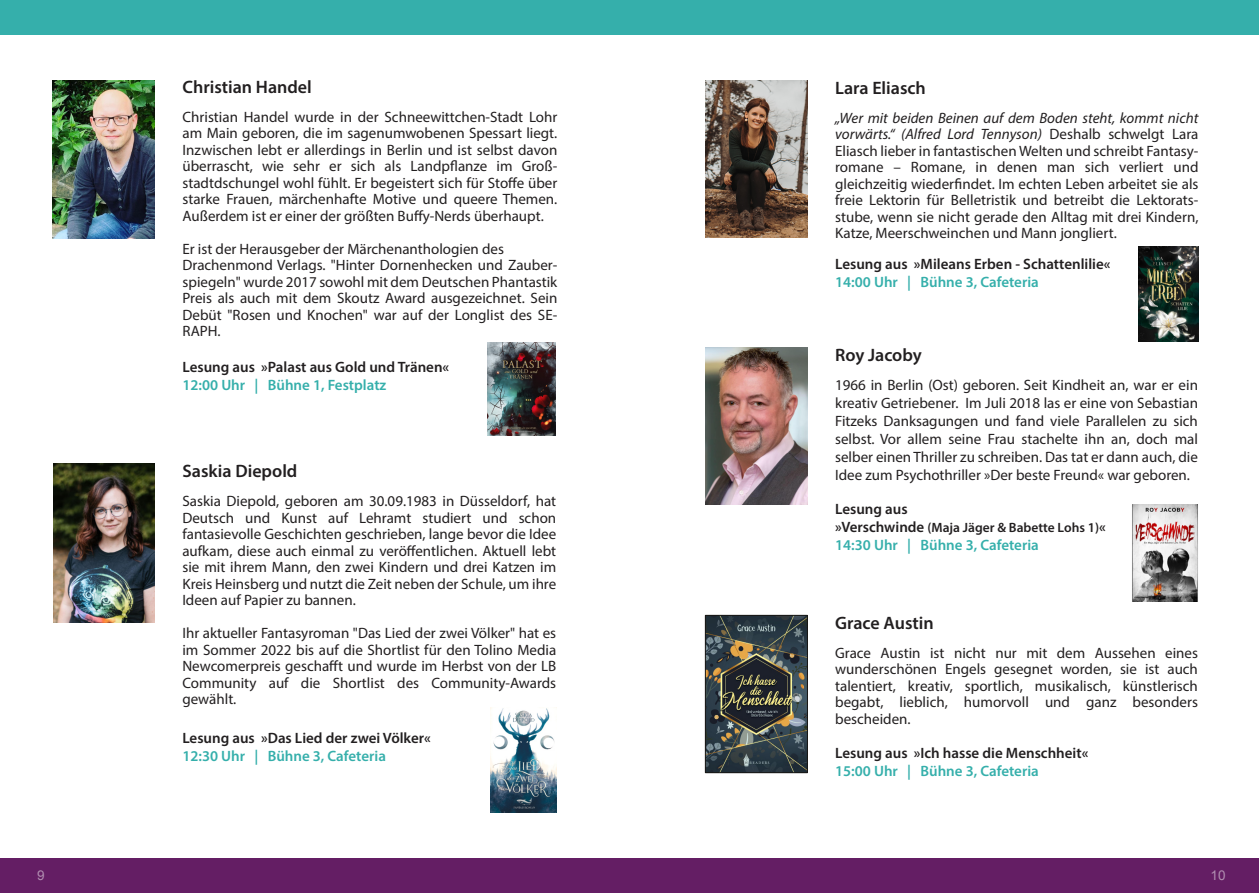
<style>
.page{position:relative;width:1259px;height:893px;background:#fff}
.page>*{position:absolute;margin:0;border:0;box-sizing:border-box;transform-origin:0 0}
.t1{font:600 18px "Myriad Pro";color:#221f20}
.t2{font:15px/16.5px "Myriad Pro";color:#221f20;text-align:justify}
.t3{font:600 15px "Myriad Pro";color:#221f20}
.t4{font:600 15px "Myriad Pro";color:#35afab}
.t5{font:600 13.5px "Myriad Pro";color:#221f20}
.t6{font:13.5px "Arial";color:rgb(255 255 255/.5)}
.s1{font-style:italic}
.s2{font-size:15px}
</style>
<div class="page">
<img style="left:488px;top:342px;width:67px;height:93px">
<img style="left:53px;top:80px;width:102px;height:159px">
<img style="left:490px;top:708px;width:66px;height:105px">
<img style="left:54px;top:463px;width:101px;height:159px">
<div style="left:0;top:858px;width:629px;height:35px;background:#641e64"></div>
<div style="left:0;top:0;width:642px;height:35px;background:#35afab"></div>
<img style="left:1138px;top:247px;width:60px;height:94px">
<img style="left:705px;top:80px;width:102px;height:157px">
<img style="left:705px;top:348px;width:102px;height:157px">
<img style="left:1132px;top:504px;width:66px;height:97px">
<img style="left:707px;top:617px;width:99px;height:154px">
<div style="left:705px;top:615px;width:103px;height:158px;border:1px solid #181715"></div>
<div style="left:629px;top:858px;width:630px;height:35px;background:#641e64"></div>
<div style="left:642px;top:0;width:617px;height:35px;background:#35afab"></div>
<p class="t1" style="left:182px;top:79px;width:131px">Christian Handel</p>
<p class="t2" style="left:182px;top:110px;width:376px">Christian Handel wurde in der Schneewittchen-Stadt Lohr am Main geboren, die im sagenumwobenen Spessart liegt.<br>Inzwischen lebt er allerdings in Berlin und ist selbst davon überrascht, wie sehr er sich als Landpflanze im Groß&shy;stadtdschungel wohl fühlt. Er begeistert sich für Stoffe über starke Frauen, märchenhafte Motive und queere Themen.<br>Außerdem ist er einer der größten Buffy-Nerds überhaupt.</p>
<p class="t2" style="left:182px;top:242px;width:376px;text-align:left">Er ist der Herausgeber der Märchenanthologien des Drachenmond Verlags. "Hinter Dornenhecken und Zauber&shy;spiegeln" wurde 2017 sowohl mit dem Deutschen Phantastik Preis als auch mit dem Skoutz Award ausgezeichnet. Sein Debüt "Rosen und Knochen" war auf der Longlist des SE-RAPH.</p>
<p class="t3" style="left:182px;top:361px;width:268px">Lesung aus »Palast aus Gold und Tränen«</p>
<p class="t4" style="left:182px;top:379px;width:205px">12:00 Uhr | Bühne 1, Festplatz</p>
<p class="t1" style="left:182px;top:464px;width:116px">Saskia Diepold</p>
<p class="t2" style="left:182px;top:494px;width:375px">Saskia Diepold, geboren am 30.09.1983 in Düsseldorf, hat Deutsch und Kunst auf Lehramt studiert und schon fantasievolle Geschichten geschrieben, lange bevor die Idee aufkam, diese auch einmal zu veröffentlichen. Aktuell lebt sie mit ihrem Mann, den zwei Kindern und drei Katzen im Kreis Heinsberg und nutzt die Zeit neben der Schule, um ihre Ideen auf Papier zu bannen.</p>
<p class="t2" style="left:182px;top:626px;width:375px">Ihr aktueller Fantasyroman "Das Lied der zwei Völker" hat es im Sommer 2022 bis auf die Shortlist für den Tolino Media Newcomerpreis geschafft und wurde im Herbst von der LB Community auf die Shortlist des Community-Awards gewählt.</p>
<p class="t3" style="left:182px;top:732px;width:250px">Lesung aus »Das Lied der zwei Völker«</p>
<p class="t4" style="left:182px;top:750px;width:205px">12:30 Uhr | Bühne 3, Cafeteria</p>
<p class="t1" style="left:835px;top:81px;width:92px">Lara Eliasch</p>
<p class="t2" style="left:835px;top:111px;width:365px"><span class="s1">„Wer mit beiden Beinen auf dem Boden steht, kommt nicht vorwärts.“ (Alfred Lord Tennyson)</span> Deshalb schwelgt Lara Eliasch lieber in fantastischen Welten und schreibt Fantasy&shy;romane – Romane, in denen man sich verliert und gleichzeitig wiederfindet. Im echten Leben arbeitet sie als freie Lektorin für Belletristik und betreibt die Lektorats&shy;stube, wenn sie nicht gerade den Alltag mit drei Kindern, Katze, Meerschweinchen und Mann jongliert.</p>
<p class="t3" style="left:835px;top:258px;width:277px">Lesung aus »Mileans Erben - Schattenlilie«</p>
<p class="t4" style="left:835px;top:276px;width:205px">14:00 Uhr | Bühne 3, Cafeteria</p>
<p class="t1" style="left:835px;top:347px;width:88px">Roy Jacoby</p>
<p class="t2" style="left:835px;top:377px;width:364px;line-height:18px">1966 in Berlin (Ost) geboren. Seit Kindheit an, war er ein kreativ Getriebener. Im Juli 2018 las er eine von Sebastian Fitzeks Danksagungen und fand viele Parallelen zu sich selbst. Vor allem seine Frau stachelte ihn an, doch mal selber einen Thriller zu schreiben. Das tat er dann auch, die Idee zum Psychothriller »Der beste Freund« war geboren.</p>
<p class="t3" style="left:835px;top:503px;width:74px">Lesung aus</p>
<p class="t5" style="left:835px;top:522px;width:272px"><span class="s2">»Verschwinde</span> (Maja Jäger &amp; Babette Lohs 1)<span class="s2">«</span></p>
<p class="t4" style="left:835px;top:539px;width:205px">14:30 Uhr | Bühne 3, Cafeteria</p>
<p class="t1" style="left:835px;top:615px;width:100px">Grace Austin</p>
<p class="t2" style="left:835px;top:645px;width:364px">Grace Austin ist nicht nur mit dem Aussehen eines wunderschönen Engels gesegnet worden, sie ist auch talentiert, kreativ, sportlich, musikalisch, künstlerisch begabt, lieblich, humorvoll und ganz besonders bescheiden.</p>
<p class="t3" style="left:835px;top:747px;width:255px">Lesung aus »Ich hasse die Menschheit«</p>
<p class="t4" style="left:835px;top:765px;width:205px">15:00 Uhr | Bühne 3, Cafeteria</p>
<p class="t6" style="left:37px;top:871px;width:9px">9</p>
<p class="t6" style="left:1210px;top:871px;width:17px">10</p>
</div>
